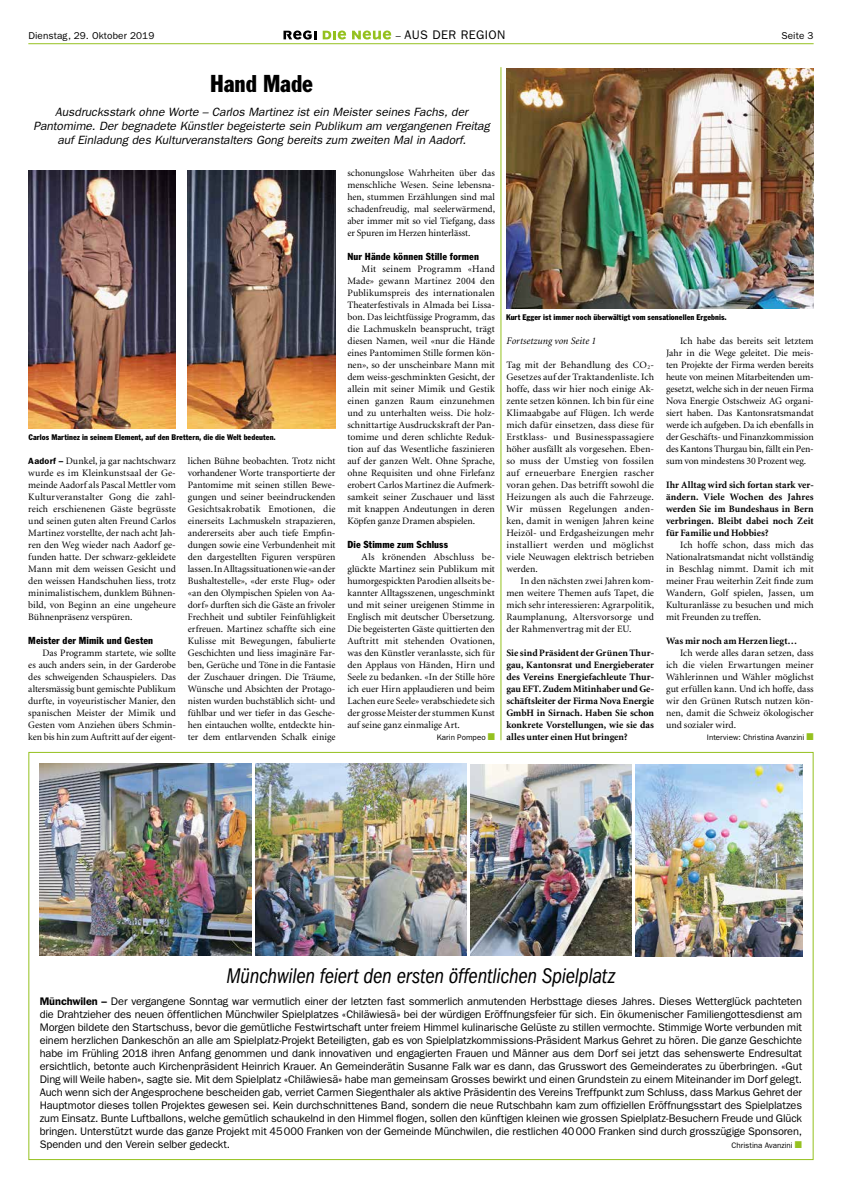
<style>
.page{position:relative;width:842px;height:1191px;background:#fff}
.page>*{position:absolute;margin:0;border:0;box-sizing:border-box;transform-origin:0 0}
.t1{font:condensed 24px "Franklin Gothic BT";letter-spacing:-.005em;color:#000;scale:.95 1}
.t2{font:italic condensed 22px "Franklin Gothic";letter-spacing:-.01em;color:#000;scale:.95 1}
.t3{font:12.5px "Franklin Gothic";letter-spacing:.03em;color:#000}
.t4{font:italic 12px/14px "Franklin Gothic";color:#000;text-align:center}
.t5{font:11px/13px "Franklin Gothic";letter-spacing:-.01em;color:#000;text-align:justify}
.t6{font:condensed 10px "Franklin Gothic BT";letter-spacing:.01em;color:#000}
.t7{font:10px "Franklin Gothic";letter-spacing:.01em;color:#000}
.t8{font:italic 10px "Minion";letter-spacing:.005em;color:#000}
.t9{font:9.8px/12px "Minion";color:#000;text-align:justify}
.t10{font:700 9.8px/12px "Minion";color:#000;text-align:justify}
.t11{font:condensed 8px "Franklin Gothic BT";letter-spacing:.005em;color:#000}
.t12{font:8px "Franklin Gothic";color:#000}
.s1{font-size:10px}
.s2{font-family:"Franklin Gothic";font-weight:600;font-size:9px}
.s3{color:#95c11f}
.s4{font-weight:600}
</style>
<div class="page">
<hr style="left:28px;top:43px;width:786px;height:1px;background:#95c11f">
<svg style="left:283px;top:30px;width:33px;height:10px"></svg>
<svg style="left:323px;top:31px;width:23px;height:9px"></svg>
<svg style="left:352px;top:31px;width:39px;height:9px"></svg>
<img style="left:506px;top:68px;width:308px;height:240px">
<img style="left:28px;top:171px;width:148px;height:257px">
<img style="left:470px;top:764px;width:161px;height:191px">
<img style="left:255px;top:764px;width:212px;height:192px">
<img style="left:40px;top:764px;width:212px;height:192px">
<img style="left:188px;top:171px;width:147px;height:257px">
<hr style="left:501px;top:67px;width:1px;height:673px;background:#95c11f">
<img style="left:635px;top:764px;width:167px;height:192px">
<p class="t7" style="left:28px;top:29px;width:128px">Dienstag, 29. Oktober 2019</p>
<p class="t3" style="left:396px;top:28px;width:111px"><span class="s1">–</span> AUS DER REGION</p>
<p class="t7" style="left:781px;top:29px;width:34px">Seite 3</p>
<h1 class="t1" style="left:210px;top:68px;width:110px">Hand Made</h1>
<p class="t4" style="left:33px;top:105px;width:458px">Ausdrucksstark ohne Worte – Carlos Martinez ist ein Meister seines Fachs, der<br>Pantomime. Der begnadete Künstler begeisterte sein Publikum am vergangenen Freitag auf Einladung des Kulturveranstalters Gong bereits zum zweiten Mal in Aadorf.</p>
<p class="t11" style="left:28px;top:432px;width:249px">Carlos Martinez in seinem Element, auf den Brettern, die die Welt bedeuten.</p>
<p class="t9" style="left:28px;top:455px;width:149px"><span class="s2">Aadorf –</span> Dunkel, ja gar nachtschwarz wurde es im Kleinkunstsaal der Ge&shy;meinde Aadorf als Pascal Mettler vom Kulturveranstalter Gong die zahl&shy;reich erschienenen Gäste begrüsste und seinen guten alten Freund Carlos Martinez vorstellte, der nach acht Jah&shy;ren den Weg wieder nach Aadorf ge&shy;funden hatte. Der schwarz-gekleidete Mann mit dem weissen Gesicht und den weissen Handschuhen liess, trotz minimalistischem, dunklem Bühnen&shy;bild, von Beginn an eine ungeheure Bühnenpräsenz verspüren.</p>
<p class="t6" style="left:28px;top:634px;width:126px">Meister der Mimik und Gesten</p>
<p class="t9" style="left:28px;top:647px;width:149px;text-indent:14px">Das Programm startete, wie sollte es auch anders sein, in der Garderobe des schweigenden Schauspielers. Das altersmässig bunt gemischte Publikum durfte, in voyeuristischer Manier, den spanischen Meister der Mimik und Gesten vom Anziehen übers Schmin&shy;ken bis hin zum Auftritt auf der eigent-</p>
<p class="t9" style="left:188px;top:455px;width:149px">lichen Bühne beobachten. Trotz nicht vorhandener Worte transportierte der Pantomime mit seinen stillen Bewe&shy;gungen und seiner beeindruckenden Gesichtsakrobatik Emotionen, die einerseits Lachmuskeln strapazieren, andererseits aber auch tiefe Empfin&shy;dungen sowie eine Verbundenheit mit den dargestellten Figuren verspüren lassen. In Alltagssituationen wie «an der Bushaltestelle», «der erste Flug» oder «an den Olympischen Spielen von Aa&shy;dorf» durften sich die Gäste an frivoler Frechheit und subtiler Feinfühligkeit erfreuen. Martinez schaffte sich eine Kulisse mit Bewegungen, fabulierte Geschichten und liess imaginäre Far&shy;ben, Gerüche und Töne in die Fantasie der Zuschauer dringen. Die Träume, Wünsche und Absichten der Protago&shy;nisten wurden buchstäblich sicht- und fühlbar und wer tiefer in das Gesche&shy;hen eintauchen wollte, entdeckte hin&shy;ter dem entlarvenden Schalk einige</p>
<p class="t9" style="left:347px;top:167px;width:149px">schonungslose Wahrheiten über das menschliche Wesen. Seine lebensna&shy;hen, stummen Erzählungen sind mal schadenfreudig, mal seelerwärmend, aber immer mit so viel Tiefgang, dass er Spuren im Herzen hinterlässt.</p>
<p class="t6" style="left:347px;top:250px;width:133px">Nur Hände können Stille formen</p>
<p class="t9" style="left:347px;top:263px;width:149px;text-indent:14px">Mit seinem Programm «Hand Made» gewann Martinez 2004 den Publikumspreis des internationalen Theaterfestivals in Almada bei Lissa&shy;bon. Das leichtfüssige Programm, das die Lachmuskeln beansprucht, trägt diesen Namen, weil «nur die Hände eines Pantomimen Stille formen kön&shy;nen», so der unscheinbare Mann mit dem weiss-geschminkten Gesicht, der allein mit seiner Mimik und Gestik einen ganzen Raum einzunehmen und zu unterhalten weiss. Die holz&shy;schnittartige Ausdruckskraft der Pan&shy;tomime und deren schlichte Reduk&shy;tion auf das Wesentliche faszinieren auf der ganzen Welt. Ohne Sprache, ohne Requisiten und ohne Firlefanz erobert Carlos Martinez die Aufmerk&shy;samkeit seiner Zuschauer und lässt mit knappen Andeutungen in deren Köpfen ganze Dramen abspielen.</p>
<p class="t6" style="left:347px;top:538px;width:102px">Die Stimme zum Schluss</p>
<p class="t9" style="left:347px;top:551px;width:149px;text-indent:14px">Als krönenden Abschluss be&shy;glückte Martinez sein Publikum mit humorgespickten Parodien allseits be&shy;kannter Alltagsszenen, ungeschminkt und mit seiner ureigenen Stimme in Englisch mit deutscher Übersetzung.<br>Die begeisterten Gäste quittierten den Auftritt mit stehenden Ovationen, was den Künstler veranlasste, sich für den Applaus von Händen, Hirn und Seele zu bedanken. «In der Stille höre ich euer Hirn applaudieren und beim Lachen eure Seele» verabschiedete sich der grosse Meister der stummen Kunst auf seine ganz einmalige Art.</p>
<p class="t12" style="left:437px;top:733px;width:60px">Karin Pompeo <span class="s3">■</span></p>
<p class="t11" style="left:506px;top:312px;width:222px">Kurt Egger ist immer noch überwältigt vom sensationellen Ergebnis.</p>
<p class="t8" style="left:506px;top:336px;width:91px">Fortsetzung von Seite 1</p>
<p class="t9" style="left:506px;top:359px;width:149px">Tag mit der Behandlung des CO<sub>2</sub>- Gesetzes auf der Traktandenliste. Ich hoffe, dass wir hier noch einige Ak&shy;zente setzen können. Ich bin für eine Klimaabgabe auf Flügen. Ich werde mich dafür einsetzen, dass diese für Erstklass- und Businesspassagiere höher ausfällt als vorgesehen. Eben&shy;so muss der Umstieg von fossilen auf erneuerbare Energien rascher voran gehen. Das betrifft sowohl die Heizungen als auch die Fahrzeuge.<br>Wir müssen Regelungen anden&shy;ken, damit in wenigen Jahren keine Heizöl- und Erdgasheizungen mehr installiert werden und möglichst viele Neuwagen elektrisch betrieben werden.</p>
<p class="t9" style="left:506px;top:575px;width:149px;text-indent:14px">In den nächsten zwei Jahren kom&shy;men weitere Themen aufs Tapet, die mich sehr interessieren: Agrarpolitik, Raumplanung, Altersvorsorge und der Rahmenvertrag mit der EU.</p>
<p class="t10" style="left:506px;top:647px;width:149px">Sie sind Präsident der Grünen Thur&shy;gau, Kantonsrat und Energieberater des Vereins Energiefachleute Thur&shy;gau EFT. Zudem Mitinhaber und Ge&shy;schäftsleiter der Firma Nova Energie GmbH in Sirnach. Haben Sie schon konkrete Vorstellungen, wie sie das alles unter einen Hut bringen?</p>
<p class="t9" style="left:666px;top:335px;width:149px;text-indent:14px">Ich habe das bereits seit letztem Jahr in die Wege geleitet. Die meis&shy;ten Projekte der Firma werden bereits heute von meinen Mitarbeitenden um&shy;gesetzt, welche sich in der neuen Firma Nova Energie Ostschweiz AG organi&shy;siert haben. Das Kantonsratsmandat werde ich aufgeben. Da ich ebenfalls in der Geschäfts- und Finanzkommission des Kantons Thurgau bin, fällt ein Pen&shy;sum von mindestens 30 Prozent weg.</p>
<p class="t10" style="left:666px;top:479px;width:149px">Ihr Alltag wird sich fortan stark ver&shy;ändern. Viele Wochen des Jahres werden Sie im Bundeshaus in Bern verbringen. Bleibt dabei noch Zeit für Familie und Hobbies?</p>
<p class="t9" style="left:666px;top:539px;width:149px;text-indent:14px">Ich hoffe schon, dass mich das Nationalratsmandat nicht vollständig in Beschlag nimmt. Damit ich mit meiner Frau weiterhin Zeit finde zum Wandern, Golf spielen, Jassen, um Kulturanlässe zu besuchen und mich mit Freunden zu treffen.</p>
<p class="t10" style="left:666px;top:635px;width:133px">Was mir noch am Herzen liegt…</p>
<p class="t9" style="left:666px;top:647px;width:149px;text-indent:14px">Ich werde alles daran setzen, dass ich die vielen Erwartungen meiner Wählerinnen und Wähler möglichst gut erfüllen kann. Und ich hoffe, dass wir den Grünen Rutsch nutzen kön&shy;nen, damit die Schweiz ökologischer und sozialer wird.</p>
<p class="t12" style="left:707px;top:733px;width:108px">Interview: Christina Avanzini <span class="s3">■</span></p>
<h2 class="t2" style="left:226px;top:963px;width:411px">Münchwilen feiert den ersten öffentlichen Spielplatz</h2>
<p class="t5" style="left:40px;top:994px;width:764px"><span class="s4">Münchwilen –</span> Der vergangene Sonntag war vermutlich einer der letzten fast sommerlich anmutenden Herbsttage dieses Jahres. Dieses Wetterglück pachteten die Drahtzieher des neuen öffentlichen Münchwiler Spielplatzes «Chiläwiesä» bei der würdigen Eröffnungsfeier für sich. Ein ökumenischer Familiengottesdienst am Morgen bildete den Startschuss, bevor die gemütliche Festwirtschaft unter freiem Himmel kulinarische Gelüste zu stillen vermochte. Stimmige Worte verbunden mit einem herzlichen Dankeschön an alle am Spielplatz-Projekt Beteiligten, gab es von Spielplatzkommissions-Präsident Markus Gehret zu hören. Die ganze Geschichte habe im Frühling 2018 ihren Anfang genommen und dank innovativen und engagierten Frauen und Männer aus dem Dorf sei jetzt das sehenswerte Endresultat ersichtlich, betonte auch Kirchenpräsident Heinrich Krauer. An Gemeinderätin Susanne Falk war es dann, das Grusswort des Gemeinderates zu überbringen. «Gut Ding will Weile haben», sagte sie. Mit dem Spielplatz «Chiläwiesä» habe man gemeinsam Grosses bewirkt und einen Grundstein zu einem Miteinander im Dorf gelegt.<br>Auch wenn sich der Angesprochene bescheiden gab, verriet Carmen Siegenthaler als aktive Präsidentin des Vereins Treffpunkt zum Schluss, dass Markus Gehret der Hauptmotor dieses tollen Projektes gewesen sei. Kein durchschnittenes Band, sondern die neue Rutschbahn kam zum offiziellen Eröffnungsstart des Spielplatzes zum Einsatz. Bunte Luftballons, welche gemütlich schaukelnd in den Himmel flogen, sollen den künftigen kleinen wie grossen Spielplatz-Besuchern Freude und Glück bringen. Unterstützt wurde das ganze Projekt mit 45000 Franken von der Gemeinde Münchwilen, die restlichen 40000 Franken sind durch grosszügige Sponsoren, Spenden und den Verein selber gedeckt.</p>
<p class="t12" style="left:731px;top:1140px;width:72px">Christina Avanzini <span class="s3">■</span></p>
</div>
